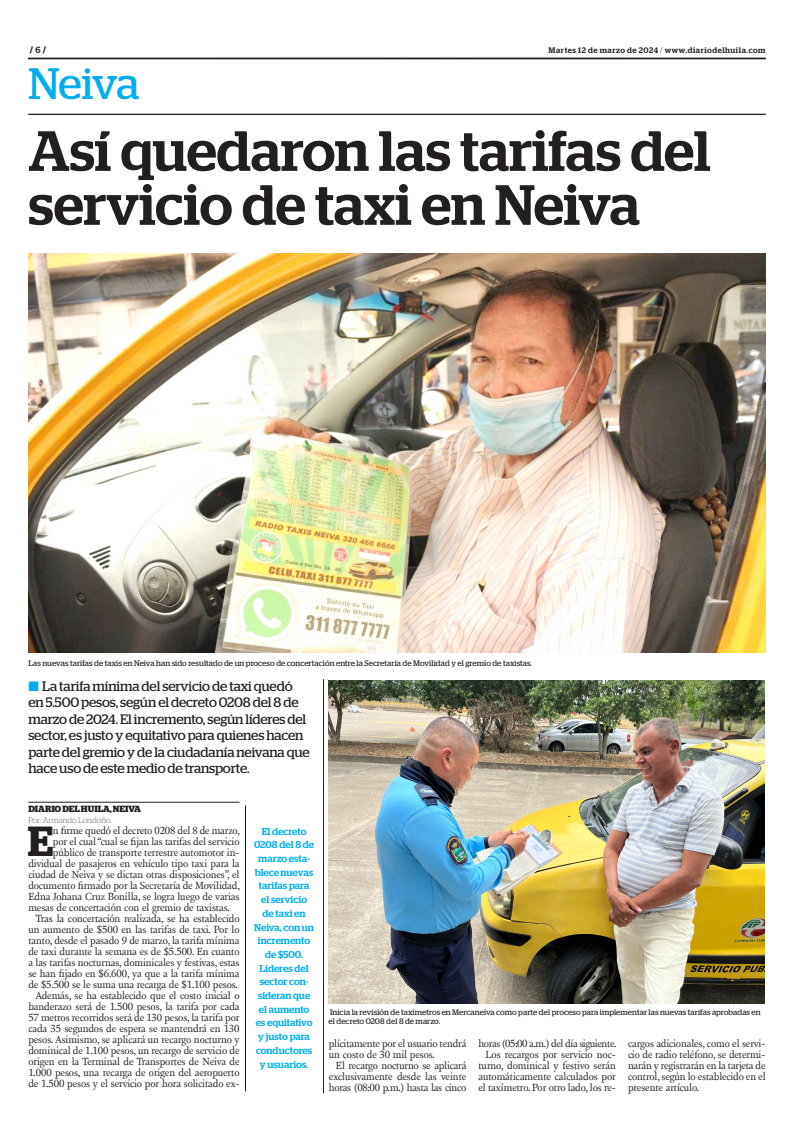
<style>
.page{position:relative;width:801px;height:1134px;background:#fff}
.page>*{position:absolute;margin:0;border:0;box-sizing:border-box;transform-origin:0 0}
.TITULO{font:500 56.6px/53.9px "Stag";color:#231f20}
.t1{font:43.9px "Stag";letter-spacing:-.025em;color:#00aeef}
.TEXTO_UNO{font:600 42px "Stag";color:#231f20}
.SUMARIO{font:13.7px/16.5px "Stag";letter-spacing:-.01em;color:#231f20}
.TEXTO{font:10.6px/11px "New Fournier BP";letter-spacing:-.01em;color:#231f20;text-align:justify}
.TEXTO_UNO-2{font:10.6px "New Fournier BP";letter-spacing:-.01em;color:#231f20}
.TEXTO-2{font:10.6px "New Fournier BP";letter-spacing:-.035em;color:#231f20}
.DESTACADO_AZUL{font:500 10px/13.7px "Stag";color:#00aeef;text-align:center}
.CREDITO_1{font:700 9px "Stag";color:#231f20}
.PIE_DE_FOTO{font:8px/9px "Stag";letter-spacing:.01em;color:#231f20}
.t2{font:500 8px "Stag";letter-spacing:.065em;color:#231f20}
.CREDITO_2{font:300 8px "Stag";letter-spacing:-.005em;color:#6c6d70}
.s1{font-weight:500}
.s2{font-weight:300}
.s3{color:#00aeef}
</style>
<div class="page">
<svg style="left:28px;top:58px;width:737px;height:1px"></svg>
<hr style="left:28px;top:114px;width:737px;height:1px;background:#231f20">
<img style="left:28px;top:253px;width:737px;height:399px">
<img style="left:329px;top:680px;width:435px;height:323px">
<hr style="left:28px;top:802px;width:212px;height:1px;background:#231f20">
<hr style="left:323px;top:679px;width:1px;height:414px;background:#231f20">
<hr style="left:245px;top:805px;width:1px;height:286px;background:#231f20">
<p class="CREDITO_1" style="left:30px;top:45px;width:18px">/ <span class="s1">6</span> /</p>
<p class="t2" style="left:548px;top:45px;width:218px">Martes 12 de marzo de 2024 <span class="s2">/</span> www.diariodelhuila.com</p>
<p class="t1" style="left:28px;top:58px;width:113px">Neiva</p>
<p class="TITULO" style="left:28px;top:123px;width:684px">Así quedaron las tarifas del servicio de taxi en Neiva</p>
<p class="PIE_DE_FOTO" style="left:28px;top:658px;width:505px">Las nuevas tarifas de taxis en Neiva han sido resultado de un proceso de concertación entre la Secretaría de Movilidad y el gremio de taxistas.</p>
<p class="SUMARIO" style="left:28px;top:677px;width:283px"><span class="s3">■</span> La tarifa mínima del servicio de taxi quedó en 5.500 pesos, según el decreto 0208 del 8 de marzo de 2024. El incremento, según líderes del sector, es justo y equitativo para quienes hacen parte del gremio y de la ciudadanía neivana que hace uso de este medio de transporte.</p>
<p class="CREDITO_1" style="left:28px;top:804px;width:114px">DIARIO DEL HUILA, NEIVA</p>
<p class="CREDITO_2" style="left:28px;top:816px;width:85px">Por: Armando Londoño.</p>
<p class="TEXTO_UNO" style="left:28px;top:817px;width:27px">E</p>
<p class="TEXTO_UNO-2" style="left:53px;top:824px;width:189px">n firme quedó el decreto 0208 del 8 de marzo,</p>
<p class="DESTACADO_AZUL" style="left:254px;top:824px;width:61px">El decreto<br>0208 del 8 de marzo esta&shy;blece nuevas tarifas para el servicio<br>de taxi en<br>Neiva, con un incremento de $500.<br>Líderes del sector con&shy;sideran que el aumento es equitativo y justo para conductores y usuarios.</p>
<p class="TEXTO_UNO-2" style="left:53px;top:835px;width:188px">por el cual “cual se fijan las tarifas del servicio</p>
<p class="TEXTO_UNO-2" style="left:53px;top:846px;width:188px">público de transporte terrestre automotor in-</p>
<p class="TEXTO_UNO-2" style="left:28px;top:857px;width:213px">dividual de pasajeros en vehículo tipo taxi para la</p>
<p class="TEXTO_UNO-2" style="left:28px;top:868px;width:213px">ciudad de Neiva y se dictan otras disposiciones”, el</p>
<p class="TEXTO_UNO-2" style="left:28px;top:879px;width:213px">documento firmado por la Secretaría de Movilidad,</p>
<p class="TEXTO_UNO-2" style="left:28px;top:890px;width:213px">Edna Johana Cruz Bonilla, se logra luego de varias</p>
<p class="TEXTO_UNO-2" style="left:28px;top:901px;width:203px">mesas de concertación con el gremio de taxistas.</p>
<p class="TEXTO" style="left:28px;top:913px;width:213px;text-indent:7px">Tras la concertación realizada, se ha establecido un aumento de $500 en las tarifas de taxi. Por lo tanto, desde el pasado 9 de marzo, la tarifa mínima de taxi durante la semana es de $5.500. En cuanto a las tarifas nocturnas, dominicales y festivas, estas se han fijado en $6.600, ya que a la tarifa mínima de $5.500 se le suma una recarga de $1.100 pesos.</p>
<p class="TEXTO" style="left:28px;top:990px;width:213px;text-indent:7px">Además, se ha establecido que el costo inicial o banderazo será de 1.500 pesos, la tarifa por cada 57 metros recorridos será de 130 pesos, la tarifa por cada 35 segundos de espera se mantendrá en 130 pesos. Asimismo, se aplicará un recargo nocturno y dominical de 1.100 pesos, un recargo de servicio de origen en la Terminal de Transportes de Neiva de 1.000 pesos, una recarga de origen del aeropuerto de 1.500 pesos y el servicio por hora solicitado ex-</p>
<p class="PIE_DE_FOTO" style="left:329px;top:1007px;width:434px">Inicia la revisión de taxímetros en Mercaneiva como parte del proceso para implementar las nuevas tarifas aprobadas en el decreto 0208 del 8 de marzo.</p>
<p class="TEXTO" style="left:329px;top:1038px;width:139px">plícitamente por el usuario tendrá un costo de 30 mil pesos.</p>
<p class="TEXTO" style="left:329px;top:1060px;width:139px;text-indent:7px">El recargo nocturno se aplicará exclusivamente desde las veinte horas (08:00 p.m.) hasta las cinco</p>
<p class="TEXTO-2" style="left:478px;top:1037px;width:140px">horas (05:00 a.m.) del día siguiente.</p>
<p class="TEXTO" style="left:478px;top:1049px;width:139px;text-indent:7px">Los recargos por servicio noc&shy;turno, dominical y festivo serán automáticamente calculados por el taxímetro. Por otro lado, los re-</p>
<p class="TEXTO" style="left:628px;top:1038px;width:139px">cargos adicionales, como el servi&shy;cio de radio teléfono, se determi&shy;narán y registrarán en la tarjeta de control, según lo establecido en el presente artículo.</p>
</div>
